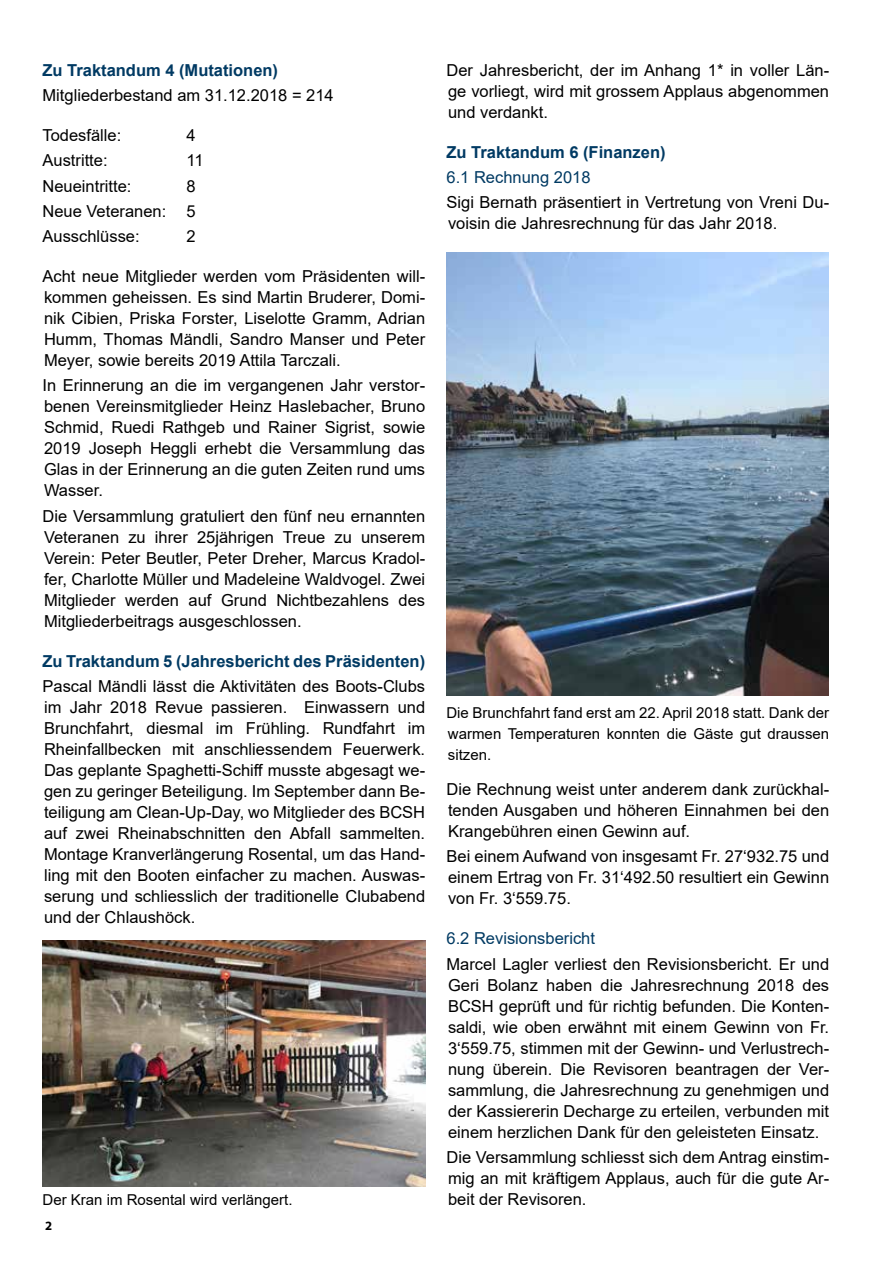
<style>
.page{position:relative;width:893px;height:1263px;background:#fff}
.page>*{position:absolute;margin:0;border:0;box-sizing:border-box;transform-origin:0 0}
.t1{font:16.5px/21px "Arial";color:#000;text-align:justify}
.t2{font:700 16.5px "Arial";color:#003a63}
.t3{font:16.5px "Arial";color:#003a63}
.t4{font:15px/21px "Arial";color:#000;text-align:justify}
.t5{font:700 12.75px "Myriad Pro";color:#000}
</style>
<div class="page">
<img style="left:446px;top:252px;width:382px;height:444px">
<img style="left:43px;top:940px;width:382px;height:247px">
<p class="t2" style="left:43px;top:58px;width:237px">Zu Traktandum 4 (Mutationen)</p>
<p class="t1" style="left:43px;top:85px;width:293px">Mitgliederbestand am 31.12.2018 = 214</p>
<p class="t1" style="left:43px;top:125px;width:80px">Todesfälle:</p>
<p class="t1" style="left:187px;top:125px;width:11px">4</p>
<p class="t1" style="left:43px;top:150px;width:67px">Austritte:</p>
<p class="t1" style="left:187px;top:150px;width:19px">11</p>
<p class="t1" style="left:43px;top:175px;width:90px">Neueintritte:</p>
<p class="t1" style="left:43px;top:173px;width:155px;line-height:25.2px;text-indent:144px">8<br>Neue Veteranen: 5<br>Ausschlüsse:</p>
<p class="t1" style="left:187px;top:226px;width:11px">2</p>
<p class="t1" style="left:43px;top:266px;width:384px">Acht neue Mitglieder werden vom Präsidenten will&shy;kommen geheissen. Es sind Martin Bruderer, Domi&shy;nik Cibien, Priska Forster, Liselotte Gramm, Adrian Humm, Thomas Mändli, Sandro Manser und Peter Meyer, sowie bereits 2019 Attila Tarczali.</p>
<p class="t1" style="left:43px;top:375px;width:384px">In Erinnerung an die im vergangenen Jahr verstor&shy;benen Vereinsmitglieder Heinz Haslebacher, Bruno Schmid, Ruedi Rathgeb und Rainer Sigrist, sowie 2019 Joseph Heggli erhebt die Versammlung das Glas in der Erinnerung an die guten Zeiten rund ums Wasser.</p>
<p class="t1" style="left:43px;top:505px;width:384px">Die Versammlung gratuliert den fünf neu ernannten Veteranen zu ihrer 25jährigen Treue zu unserem Verein: Peter Beutler, Peter Dreher, Marcus Kradol&shy;fer, Charlotte Müller und Madeleine Waldvogel. Zwei Mitglieder werden auf Grund Nichtbezahlens des Mitgliederbeitrags ausgeschlossen.</p>
<p class="t2" style="left:43px;top:649px;width:384px">Zu Traktandum 5 (Jahresbericht des Präsidenten)</p>
<p class="t1" style="left:43px;top:675px;width:384px">Pascal Mändli lässt die Aktivitäten des Boots-Clubs im Jahr 2018 Revue passieren. Einwassern und Brunchfahrt, diesmal im Frühling. Rundfahrt im Rheinfallbecken mit anschliessendem Feuerwerk.<br>Das geplante Spaghetti-Schiff musste abgesagt we&shy;gen zu geringer Beteiligung. Im September dann Be&shy;teiligung am Clean-Up-Day, wo Mitglieder des BCSH auf zwei Rheinabschnitten den Abfall sammelten.<br>Montage Kranverlängerung Rosental, um das Hand&shy;ling mit den Booten einfacher zu machen. Auswas&shy;serung und schliesslich der traditionelle Clubabend und der Chlaushöck.</p>
<p class="t1" style="left:446px;top:59px;width:384px">Der Jahresbericht, der im Anhang 1* in voller Län&shy;ge vorliegt, wird mit grossem Applaus abgenommen und verdankt.</p>
<p class="t2" style="left:446px;top:140px;width:221px">Zu Traktandum 6 (Finanzen)</p>
<p class="t3" style="left:446px;top:166px;width:146px">6.1 Rechnung 2018</p>
<p class="t1" style="left:446px;top:192px;width:384px">Sigi Bernath präsentiert in Vertretung von Vreni Du&shy;voisin die Jahresrechnung für das Jahr 2018.</p>
<p class="t4" style="left:446px;top:702px;width:384px">Die Brunchfahrt fand erst am 22. April 2018 statt. Dank der warmen Temperaturen konnten die Gäste gut draussen sitzen.</p>
<p class="t1" style="left:446px;top:779px;width:384px">Die Rechnung weist unter anderem dank zurückhal&shy;tenden Ausgaben und höheren Einnahmen bei den Krangebühren einen Gewinn auf.</p>
<p class="t1" style="left:446px;top:846px;width:384px">Bei einem Aufwand von insgesamt Fr. 27‘932.75 und einem Ertrag von Fr. 31‘492.50 resultiert ein Gewinn von Fr. 3‘559.75.</p>
<p class="t3" style="left:446px;top:927px;width:150px">6.2 Revisionsbericht</p>
<p class="t1" style="left:446px;top:953px;width:384px">Marcel Lagler verliest den Revisionsbericht. Er und Geri Bolanz haben die Jahresrechnung 2018 des BCSH geprüft und für richtig befunden. Die Konten&shy;saldi, wie oben erwähnt mit einem Gewinn von Fr.<br>3‘559.75, stimmen mit der Gewinn- und Verlustrech&shy;nung überein. Die Revisoren beantragen der Ver&shy;sammlung, die Jahresrechnung zu genehmigen und der Kassiererin Decharge zu erteilen, verbunden mit einem herzlichen Dank für den geleisteten Einsatz.</p>
<p class="t1" style="left:446px;top:1146px;width:384px">Die Versammlung schliesst sich dem Antrag einstim&shy;mig an mit kräftigem Applaus, auch für die gute Ar-</p>
<p class="t4" style="left:43px;top:1189px;width:252px">Der Kran im Rosental wird verlängert.</p>
<p class="t1" style="left:448px;top:1188px;width:140px">beit der Revisoren.</p>
<p class="t5" style="left:45px;top:1217px;width:9px">2</p>
</div>
